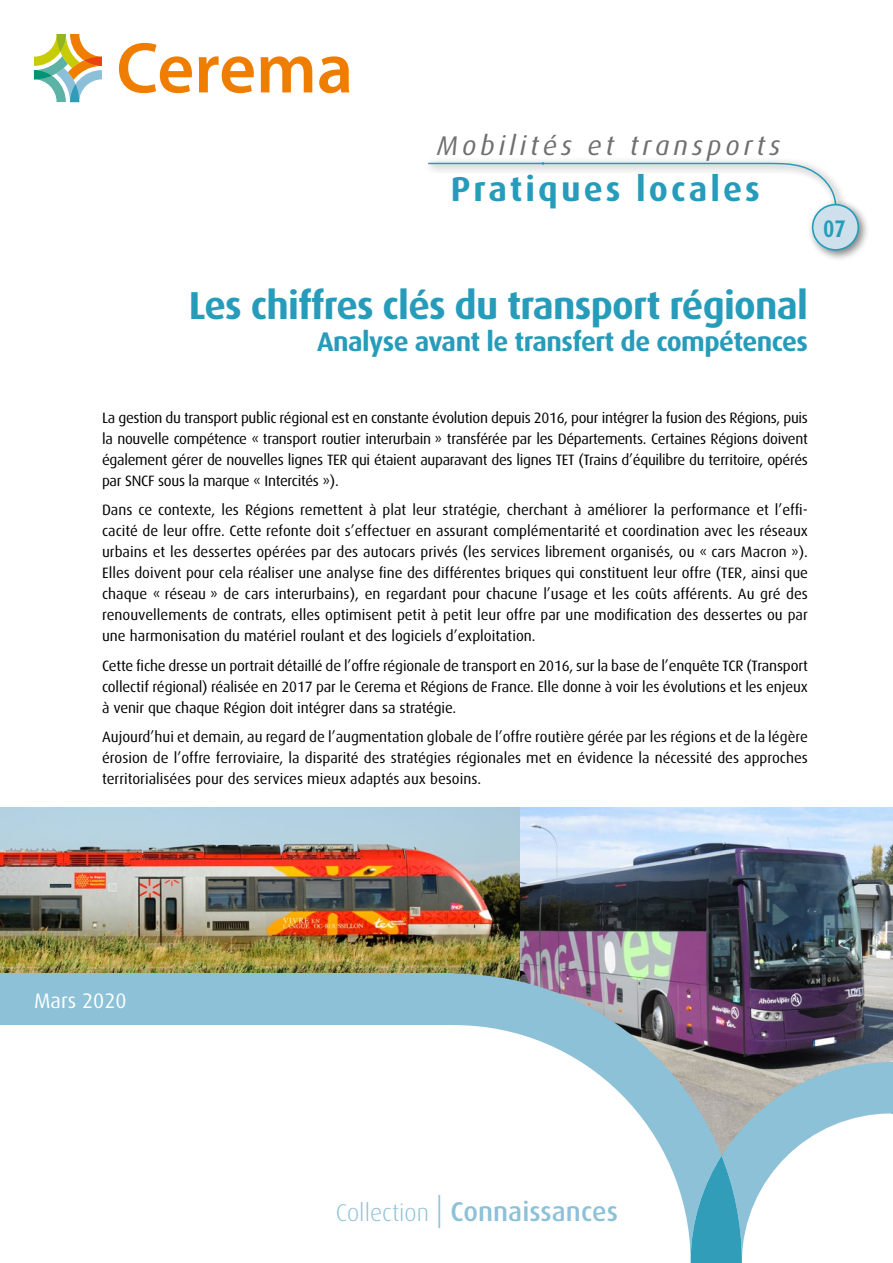
<style>
.page{position:relative;width:893px;height:1263px;background:#fff}
.page>*{position:absolute;margin:0;border:0;box-sizing:border-box;transform-origin:0 0}
.Fiche_titre{font:700 39px "Dax OT";letter-spacing:-.02em;color:#279cba}
.t1{font:700 34.5px "Dax OT";letter-spacing:.09em;color:#279cba}
.t2{font:500 27.15px "Dax OT";color:#8cc1d8}
.Fiche_titre-2{font:700 27px "Dax OT";letter-spacing:-.02em;color:#279cba}
.t3{font:italic 27px "Dax OT";letter-spacing:.15em;color:#706f6f}
.t4{font:700 condensed 24px "Dax OT";color:#279cba}
.pied_de_page_g{font:21px "Dax OT";color:#fff}
.intro_partie{font:15px/21px "Dax OT";letter-spacing:-.01em;color:#000;text-align:justify}
.s1{font-weight:300;font-size:24.15px}
.s2{font-weight:300;font-size:33.15px}
</style>
<div class="page">
<img style="left:0;top:808px;width:521px;height:166px">
<img style="left:521px;top:808px;width:372px;height:254px">
<svg style="left:119px;top:43px;width:73px;height:50px"></svg>
<svg style="left:199px;top:56px;width:55px;height:37px"></svg>
<svg style="left:261px;top:56px;width:51px;height:36px"></svg>
<svg style="left:319px;top:56px;width:30px;height:37px"></svg>
<svg style="left:34px;top:34px;width:68px;height:68px"></svg>
<svg style="left:454px;top:974px;width:288px;height:289px"></svg>
<div style="left:0;top:974px;width:454px;height:51px;background:#8cc1d7"></div>
<svg style="left:691px;top:1062px;width:202px;height:201px"></svg>
<hr style="left:891px;top:1062px;width:2px;height:51px;background:#8cc1d7">
<div style="left:424px;top:157px;width:423px;height:61px;background:#000;opacity:.75"></div>
<svg style="left:427px;top:162px;width:410px;height:48px"></svg>
<div style="left:807px;top:199px;width:63px;height:63px;background:#000;opacity:.5"></div>
<div style="left:813px;top:205px;width:45px;height:45px;background:#cee0eb;border-radius:50%"></div>
<div style="left:812px;top:204px;width:47px;height:47px;border:2px solid #279cba;border-radius:50%"></div>
<h3 class="t3" style="left:437px;top:131px;width:345px">Mobilités et transports</h3>
<h2 class="t1" style="left:451px;top:169px;width:311px">Pratiques locales</h2>
<h3 class="t4" style="left:823px;top:213px;width:24px">07</h3>
<p class="Fiche_titre" style="left:189px;top:283px;width:621px">Les chiffres clés du transport régional</p>
<p class="Fiche_titre-2" style="left:317px;top:326px;width:492px">Analyse avant le transfert de compétences</p>
<p class="intro_partie" style="left:102px;top:407px;width:707px">La gestion du transport public régional est en constante évolution depuis 2016, pour intégrer la fusion des Régions, puis la nouvelle compétence « transport routier interurbain » transférée par les Départements. Certaines Régions doivent également gérer de nouvelles lignes TER qui étaient auparavant des lignes TET (Trains d’équilibre du territoire, opérés par SNCF sous la marque « Intercités »).</p>
<p class="intro_partie" style="left:102px;top:500px;width:707px">Dans ce contexte, les Régions remettent à plat leur stratégie, cherchant à améliorer la performance et l’effi&shy;cacité de leur offre. Cette refonte doit s’effectuer en assurant complémentarité et coordination avec les réseaux urbains et les dessertes opérées par des autocars privés (les services librement organisés, ou « cars Macron »).<br>Elles doivent pour cela réaliser une analyse fine des différentes briques qui constituent leur offre (TER, ainsi que chaque « réseau » de cars interurbains), en regardant pour chacune l’usage et les coûts afférents. Au gré des renouvellements de contrats, elles optimisent petit à petit leur offre par une modification des dessertes ou par une harmonisation du matériel roulant et des logiciels d’exploitation.</p>
<p class="intro_partie" style="left:102px;top:655px;width:707px">Cette fiche dresse un portrait détaillé de l’offre régionale de transport en 2016, sur la base de l’enquête TCR (Transport collectif régional) réalisée en 2017 par le Cerema et Régions de France. Elle donne à voir les évolutions et les enjeux à venir que chaque Région doit intégrer dans sa stratégie.</p>
<p class="intro_partie" style="left:102px;top:727px;width:707px">Aujourd’hui et demain, au regard de l’augmentation globale de l’offre routière gérée par les régions et de la légère érosion de l’offre ferroviaire, la disparité des stratégies régionales met en évidence la nécessité des approches territorialisées pour des services mieux adaptés aux besoins.</p>
<p class="pied_de_page_g" style="left:34px;top:989px;width:94px">Mars 2020</p>
<h3 class="t2" style="left:336px;top:1196px;width:284px"><span class="s1">Collection</span> <span class="s2">|</span> Connaissances</h3>
</div>
